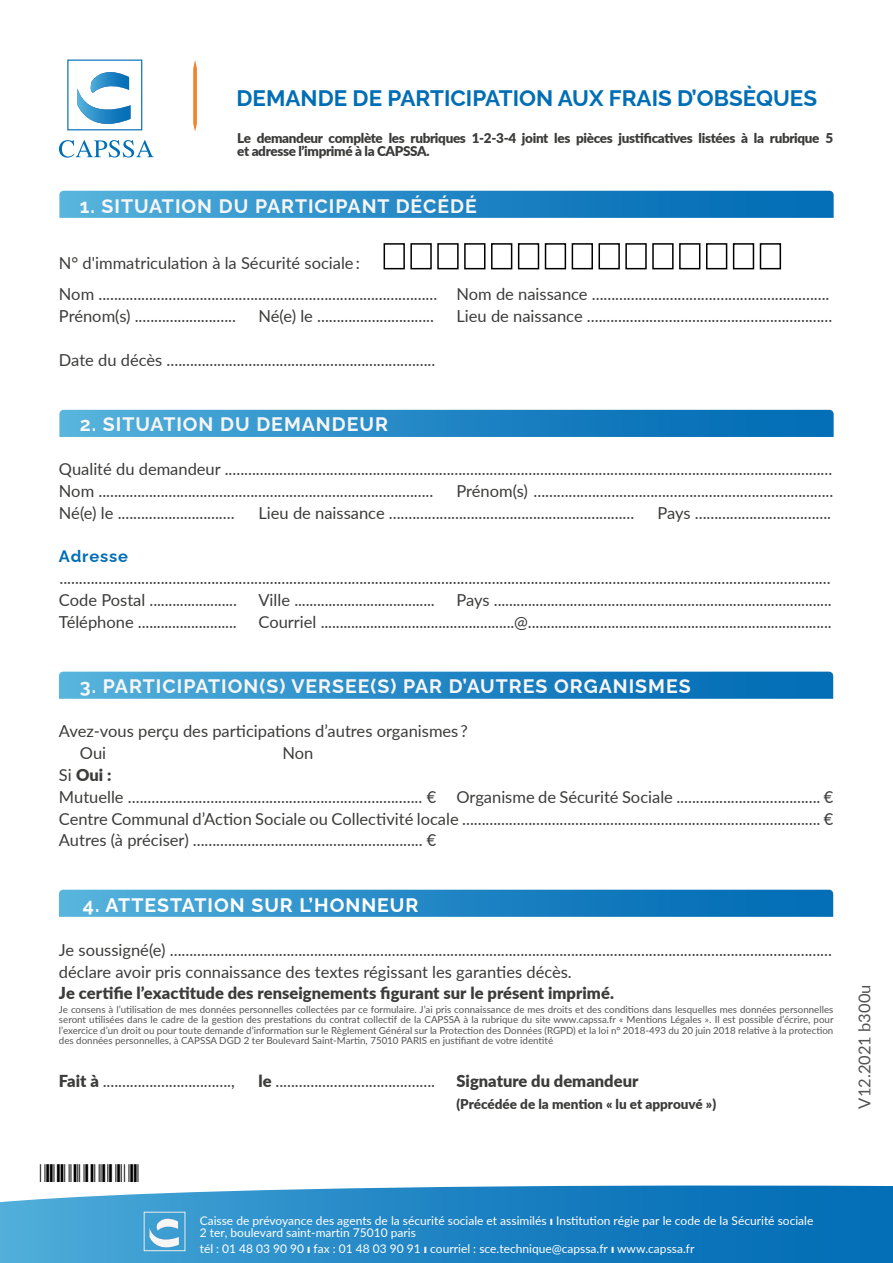
<style>
.page{position:relative;width:893px;height:1263px;background:#fff}
.page>*{position:absolute;margin:0;border:0;box-sizing:border-box;transform-origin:0 0}
.t1{font:700 22.5px "Raleway";color:#006eb6}
.t2{font:700 19.5px "Raleway";letter-spacing:.05em;color:#f7f6f5}
.t3{font:700 19.5px "Raleway";letter-spacing:.05em;color:#fff}
.t4{font:16.5px/21.9px "Lato";color:#3c3c3b}
.t5{font:900 16.5px "Lato";color:#3c3c3b}
.t6{font:16.5px "Lato";color:#555454}
.t7{font:700 16.5px "Raleway";letter-spacing:.05em;color:#006eb6}
.t8{font:900 13.5px/13.5px "Lato";letter-spacing:-.025em;color:#3c3c3b}
.t9{font:900 13.5px "Lato";color:#3c3c3b}
.t10{font:12px/12.8px "Lato";color:#fff}
.t11{font:9.75px/10.5px "Lato";color:#555454;text-align:justify}
.s1{font-weight:900}
.s2{font-family:"Raleway";font-weight:800}
</style>
<div class="page">
<svg style="left:59px;top:191px;width:775px;height:27px;background:#278ac6"></svg>
<svg style="left:59px;top:410px;width:775px;height:27px;background:#268ac6"></svg>
<svg style="left:59px;top:672px;width:774px;height:27px;background:#278ac6"></svg>
<svg style="left:59px;top:890px;width:774px;height:27px;background:#268ac6"></svg>
<svg style="left:0;top:1185px;width:893px;height:78px;background:#2c8cc7"></svg>
<div style="left:144px;top:1212px;width:41px;height:39px;border:1px solid #ecebec"></div>
<svg style="left:149px;top:1214px;width:30px;height:40px"></svg>
<div style="left:384px;top:243px;width:21px;height:26px;border:2px solid #000"></div>
<div style="left:518px;top:243px;width:21px;height:26px;border:2px solid #000"></div>
<div style="left:652px;top:243px;width:22px;height:26px;border:2px solid #000"></div>
<div style="left:410px;top:243px;width:22px;height:26px;border:2px solid #000"></div>
<div style="left:545px;top:243px;width:21px;height:26px;border:2px solid #000"></div>
<div style="left:679px;top:243px;width:21px;height:26px;border:2px solid #000"></div>
<div style="left:437px;top:243px;width:22px;height:26px;border:2px solid #000"></div>
<div style="left:572px;top:243px;width:21px;height:26px;border:2px solid #000"></div>
<div style="left:706px;top:243px;width:21px;height:26px;border:2px solid #000"></div>
<div style="left:464px;top:243px;width:21px;height:26px;border:2px solid #000"></div>
<div style="left:598px;top:243px;width:22px;height:26px;border:2px solid #000"></div>
<div style="left:733px;top:243px;width:21px;height:26px;border:2px solid #000"></div>
<div style="left:491px;top:243px;width:21px;height:26px;border:2px solid #000"></div>
<div style="left:625px;top:243px;width:22px;height:26px;border:2px solid #000"></div>
<div style="left:760px;top:243px;width:21px;height:26px;border:2px solid #000"></div>
<svg style="left:193px;top:60px;width:4px;height:72px"></svg>
<svg style="left:59px;top:72px;width:95px;height:86px"></svg>
<h1 class="t1" style="left:236px;top:80px;width:582px">DEMANDE DE PARTICIPATION AUX FRAIS D’OBSÈQUES</h1>
<p class="t8" style="left:237px;top:130px;width:597px">Le demandeur complète les rubriques 1-2-3-4 joint les pièces justificatives listées à la rubrique 5 et adresse l’imprimé à la CAPSSA.</p>
<p class="t2" style="left:80px;top:190px;width:398px">1. SITUATION DU PARTICIPANT DÉCÉDÉ</p>
<p class="t4" style="left:59px;top:247px;width:772px;line-height:31px">N° d'immatriculation à la Sécurité sociale :<br>Nom ....................................................................................... Nom de naissance .............................................................</p>
<p class="t4" style="left:59px;top:304px;width:179px">Prénom(s) ..........................</p>
<p class="t4" style="left:258px;top:304px;width:177px">Né(e) le ..............................</p>
<p class="t4" style="left:456px;top:304px;width:377px">Lieu de naissance ...............................................................</p>
<p class="t4" style="left:59px;top:348px;width:378px">Date du décès .....................................................................</p>
<p class="t2" style="left:80px;top:409px;width:309px">2. SITUATION DU DEMANDEUR</p>
<p class="t4" style="left:59px;top:457px;width:775px">Qualité du demandeur ............................................................................................................................................................<br>Nom ......................................................................................</p>
<p class="t4" style="left:456px;top:479px;width:378px">Prénom(s) .............................................................................</p>
<p class="t4" style="left:59px;top:501px;width:177px">Né(e) le ..............................</p>
<p class="t4" style="left:258px;top:501px;width:377px">Lieu de naissance ...............................................................</p>
<p class="t4" style="left:657px;top:501px;width:175px">Pays ...................................</p>
<p class="t7" style="left:59px;top:543px;width:70px">Adresse</p>
<p class="t4" style="left:59px;top:567px;width:773px;line-height:21.5px">......................................................................................................................................................................................................<br>Code Postal .......................</p>
<p class="t4" style="left:258px;top:588px;width:178px">Ville .....................................</p>
<p class="t4" style="left:456px;top:588px;width:377px">Pays .........................................................................................</p>
<p class="t4" style="left:59px;top:610px;width:179px">Téléphone ..........................</p>
<p class="t4" style="left:258px;top:610px;width:575px">Courriel ...................................................@................................................................................</p>
<p class="t2" style="left:80px;top:671px;width:612px">3. PARTICIPATION(S) VERSEE(S) PAR D’AUTRES ORGANISMES</p>
<p class="t4" style="left:80px;top:719px;width:389px;text-indent:-21px">Avez-vous perçu des participations d’autres organismes ?<br>Oui</p>
<p class="t4" style="left:282px;top:741px;width:32px">Non</p>
<p class="t4" style="left:59px;top:763px;width:776px">Si <span class="s1">Oui :<br></span>Mutuelle ........................................................................... € Organisme de Sécurité Sociale ..................................... € Centre Communal d’Action Sociale ou Collectivité locale ............................................................................................ € Autres (à préciser) ........................................................... €</p>
<p class="t3" style="left:83px;top:889px;width:337px">4. ATTESTATION SUR L’HONNEUR</p>
<p class="t4" style="left:59px;top:938px;width:774px">Je soussigné(e) .......................................................................................................................................................................... déclare avoir pris connaissance des textes régissant les garanties décès.</p>
<p class="t5" style="left:59px;top:981px;width:556px">Je certifie l’exactitude des renseignements figurant sur le présent imprimé.</p>
<p class="t11" style="left:59px;top:1004px;width:776px">Je consens à l’utilisation de mes données personnelles collectées par ce formulaire. J’ai pris connaissance de mes droits et des conditions dans lesquelles mes données personnelles seront utilisées dans le cadre de la gestion des prestations du contrat collectif de la CAPSSA à la rubrique du site www.capssa.fr « Mentions Légales ». Il est possible d’écrire, pour l’exercice d’un droit ou pour toute demande d’information sur le Règlement Général sur la Protection des Données (RGPD) et la loi n° 2018-493 du 20 juin 2018 relative à la protection des données personnelles, à CAPSSA DGD 2 ter Boulevard Saint-Martin, 75010 PARIS en justifiant de votre identité</p>
<p class="t4" style="left:59px;top:1069px;width:177px"><span class="s1">Fait à</span> .................................,</p>
<p class="t4" style="left:258px;top:1069px;width:178px"><span class="s1">le</span> .........................................</p>
<p class="t5" style="left:456px;top:1068px;width:183px">Signature du demandeur</p>
<p class="t9" style="left:456px;top:1093px;width:261px">(Précédée de la mention « lu et approuvé »)</p>
<p class="t6" style="left:853px;top:1108px;width:125px;rotate:-90deg">V12.2021 b300u</p>
<p class="t10" style="left:200px;top:1213px;width:615px">Caisse de prévoyance des agents de la sécurité sociale et assimilés <span class="s2">ӏ</span> Institution régie par le code de la Sécurité sociale<br>2 ter, boulevard saint-martin 75010 paris</p>
<p class="t10" style="left:200px;top:1242px;width:496px">tél : 01 48 03 90 90 <span class="s2">ӏ</span> fax : 01 48 03 90 91 <span class="s2">ӏ</span> courriel : sce.technique@capssa.fr <span class="s2">ӏ</span> www.capssa.fr</p>
</div>
